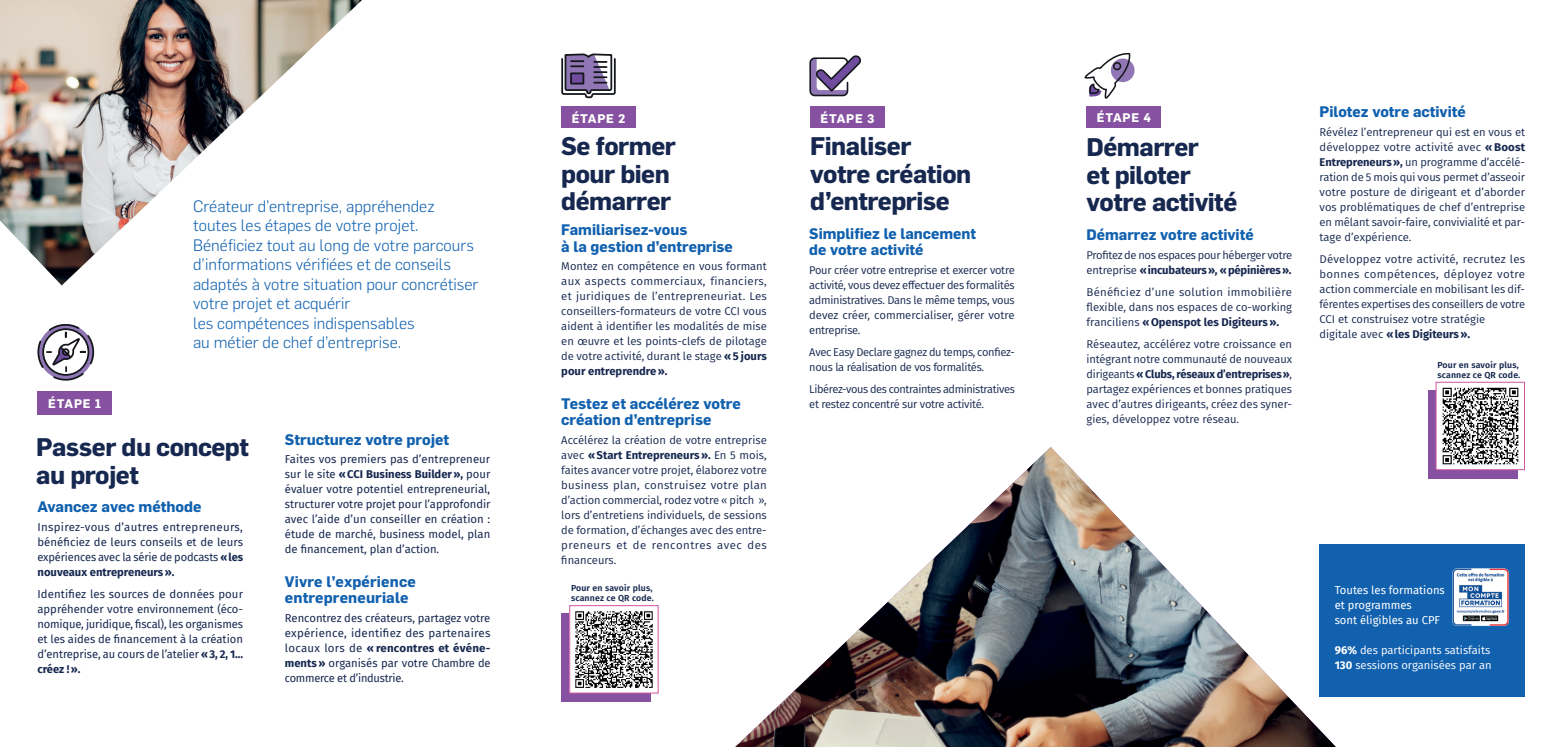
<style>
.page{position:relative;width:1562px;height:747px;background:#fff}
.page>*{position:absolute;margin:0;border:0;box-sizing:border-box;transform-origin:0 0}
.t1{font:700 25px/27.5px "Flama";letter-spacing:-.02em;color:#172850}
.t2{font:300 16.25px/19.5px "Flama";color:#1161af}
.t3{font:700 15px/16.2px "Flama";color:#1161af}
.t4{font:700 12.25px "Flama";letter-spacing:.06em;color:#fff}
.t5{font:11.25px/15px "Fira Sans";letter-spacing:-.005em;color:#172850;text-align:justify}
.t6{font:11.25px/15px "Fira Sans";letter-spacing:-.005em;color:#172850;text-align:justify}
.t7{font:11.25px/15px "Fira Sans";letter-spacing:-.03em;color:#172850}
.t8{font:11.25px/15px "Fira Sans";letter-spacing:-.025em;color:#172850}
.t9{font:11.25px/15px "Fira Sans";color:#fff}
.t10{font:11.25px/15px "Fira Sans";color:#fff}
.t11{font:600 8.75px/10px "Fira Sans";letter-spacing:.02em;color:#172850}
.s1{font-weight:700}
</style>
<div class="page">
<div style="left:1320px;top:544px;width:205px;height:153px;background:#1161af"></div>
<img style="left:0;top:0;width:362px;height:285px">
<div style="left:37px;top:392px;width:75px;height:23px;background:#8551a0"></div>
<div style="left:561px;top:106px;width:75px;height:22px;background:#8551a0"></div>
<svg style="left:561px;top:53px;width:55px;height:46px"></svg>
<svg style="left:37px;top:324px;width:58px;height:57px"></svg>
<div style="left:810px;top:106px;width:75px;height:22px;background:#8551a0"></div>
<svg style="left:809px;top:55px;width:52px;height:42px"></svg>
<div style="left:1087px;top:106px;width:74px;height:22px;background:#8551a0"></div>
<svg style="left:1111px;top:59px;width:24px;height:23px"></svg>
<svg style="left:1084px;top:52px;width:48px;height:47px"></svg>
<img style="left:735px;top:447px;width:601px;height:300px">
<div style="left:1428px;top:390px;width:89px;height:89px;background:#8551a0"></div>
<img style="left:1438px;top:387px;width:81px;height:81px">
<div style="left:1436px;top:382px;width:89px;height:88px;border:1px solid #d156a0"></div>
<svg style="left:561px;top:613px;width:90px;height:89px;background:#9e6cae"></svg>
<img style="left:572px;top:611px;width:81px;height:80px">
<img style="left:1452px;top:568px;width:57px;height:58px">
<p class="t4" style="left:48px;top:396px;width:55px">ÉTAPE 1</p>
<p class="t2" style="left:193px;top:196px;width:287px">Créateur d’entreprise, appréhendez toutes les étapes de votre projet.<br>Bénéficiez tout au long de votre parcours d’informations vérifiées et de conseils adaptés à votre situation pour concrétiser votre projet et acquérir<br>les compétences indispensables<br>au métier de chef d’entreprise.</p>
<h1 class="t1" style="left:36px;top:433px;width:214px">Passer du concept au projet</h1>
<h3 class="t3" style="left:38px;top:498px;width:166px">Avancez avec méthode</h3>
<p class="t6" style="left:38px;top:519px;width:207px">Inspirez-vous d’autres entrepreneurs, bénéficiez de leurs conseils et de leurs expériences avec la série de podcasts <span class="s1">«les nouveaux entrepreneurs».</span></p>
<p class="t6" style="left:38px;top:586px;width:207px">Identifiez les sources de données pour appréhender votre environnement (éco&shy;nomique, juridique, fiscal), les organismes et les aides de financement à la création d’entreprise, au cours de l’atelier <span class="s1">«3, 2, 1... créez !».</span></p>
<h3 class="t3" style="left:285px;top:431px;width:166px">Structurez votre projet</h3>
<p class="t6" style="left:285px;top:452px;width:207px">Faites vos premiers pas d’entrepreneur sur le site <span class="s1">«CCI Business Builder»,</span> pour évaluer votre potentiel entrepreneurial, structurer votre projet pour l’approfondir avec l’aide d’un conseiller en création : étude de marché, business model, plan de financement, plan d’action.</p>
<h3 class="t3" style="left:285px;top:573px;width:132px">Vivre l’expérience entrepreneuriale</h3>
<p class="t6" style="left:285px;top:610px;width:207px">Rencontrez des créateurs, partagez votre expérience, identifiez des partenaires locaux lors de <span class="s1">« rencontres et événe&shy;ments»</span> organisés par votre Chambre de commerce et d’industrie.</p>
<p class="t4" style="left:572px;top:111px;width:55px">ÉTAPE 2</p>
<p class="t4" style="left:821px;top:111px;width:55px">ÉTAPE 3</p>
<h1 class="t1" style="left:561px;top:132px;width:116px">Se former pour bien démarrer</h1>
<h1 class="t1" style="left:810px;top:132px;width:163px">Finaliser votre création d’entreprise</h1>
<h3 class="t3" style="left:561px;top:221px;width:173px">Familiarisez-vous<br>à la gestion d’entreprise</h3>
<p class="t5" style="left:561px;top:258px;width:207px">Montez en compétence en vous formant aux aspects commerciaux, financiers, et juridiques de l’entrepreneuriat. Les conseillers-formateurs de votre CCI vous aident à identifier les modalités de mise en œuvre et les points-clefs de pilotage de votre activité, durant le stage <span class="s1">«5 jours pour entreprendre».</span></p>
<h3 class="t3" style="left:561px;top:395px;width:181px">Testez et accélérez votre création d’entreprise</h3>
<p class="t5" style="left:561px;top:432px;width:207px">Accélérez la création de votre entreprise avec <span class="s1">«Start Entrepreneurs».</span> En 5 mois, faites avancer votre projet, élaborez votre business plan, construisez votre plan d’action commercial, rodez votre « pitch », lors d’entretiens individuels, de sessions de formation, d’échanges avec des entre&shy;preneurs et de rencontres avec des financeurs.</p>
<h3 class="t3" style="left:809px;top:225px;width:168px">Simplifiez le lancement de votre activité</h3>
<p class="t5" style="left:809px;top:262px;width:207px">Pour créer votre entreprise et exercer votre activité, vous devez effectuer des formalités administratives. Dans le même temps, vous devez créer, commercialiser, gérer votre entreprise.</p>
<p class="t8" style="left:809px;top:344px;width:207px">Avec Easy Declare gagnez du temps, confiez&shy;nous la réalisation de vos formalités.</p>
<p class="t7" style="left:809px;top:381px;width:207px">Libérez-vous des contraintes administratives et restez concentré sur votre activité.</p>
<p class="t11" style="left:571px;top:582px;width:84px">Pour en savoir plus, scannez ce QR code.</p>
<p class="t4" style="left:1097px;top:110px;width:56px">ÉTAPE 4</p>
<h1 class="t1" style="left:1087px;top:133px;width:152px">Démarrer<br>et piloter votre activité</h1>
<h3 class="t3" style="left:1087px;top:226px;width:169px">Démarrez votre activité</h3>
<p class="t7" style="left:1087px;top:247px;width:207px">Profitez de nos espaces pour héberger votre entreprise <span class="s1">«incubateurs», «pépinières».</span></p>
<p class="t5" style="left:1087px;top:284px;width:207px">Bénéficiez d’une solution immobilière flexible, dans nos espaces de co-working franciliens <span class="s1">«Openspot les Digiteurs».</span></p>
<p class="t5" style="left:1087px;top:336px;width:207px">Réseautez, accélérez votre croissance en intégrant notre communauté de nouveaux dirigeants <span class="s1">« Clubs, réseaux d’entreprises»</span>, partagez expériences et bonnes pratiques avec d’autres dirigeants, créez des syner&shy;gies, développez votre réseau.</p>
<h3 class="t3" style="left:1320px;top:103px;width:148px">Pilotez votre activité</h3>
<p class="t5" style="left:1320px;top:124px;width:207px">Révélez l’entrepreneur qui est en vous et développez votre activité avec <span class="s1">«Boost Entrepreneurs»,</span> un programme d’accélé&shy;ration de 5 mois qui vous permet d’asseoir votre posture de dirigeant et d’aborder vos problématiques de chef d’entreprise en mêlant savoir-faire, convivialité et par&shy;tage d’expérience.</p>
<p class="t5" style="left:1320px;top:251px;width:207px;text-align:left">Développez votre activité, recrutez les bonnes compétences, déployez votre action commerciale en mobilisant les dif&shy;férentes expertises des conseillers de votre CCI et construisez votre stratégie digitale avec <span class="s1">«les Digiteurs».</span></p>
<p class="t11" style="left:1437px;top:359px;width:84px">Pour en savoir plus, scannez ce QR code.</p>
<p class="t10" style="left:1335px;top:582px;width:112px">Toutes les formations et programmes<br>sont éligibles au CPF</p>
<p class="t9" style="left:1335px;top:642px;width:158px"><span class="s1">96%</span> des participants satisfaits<br><span class="s1">130</span> sessions organisées par an</p>
</div>
